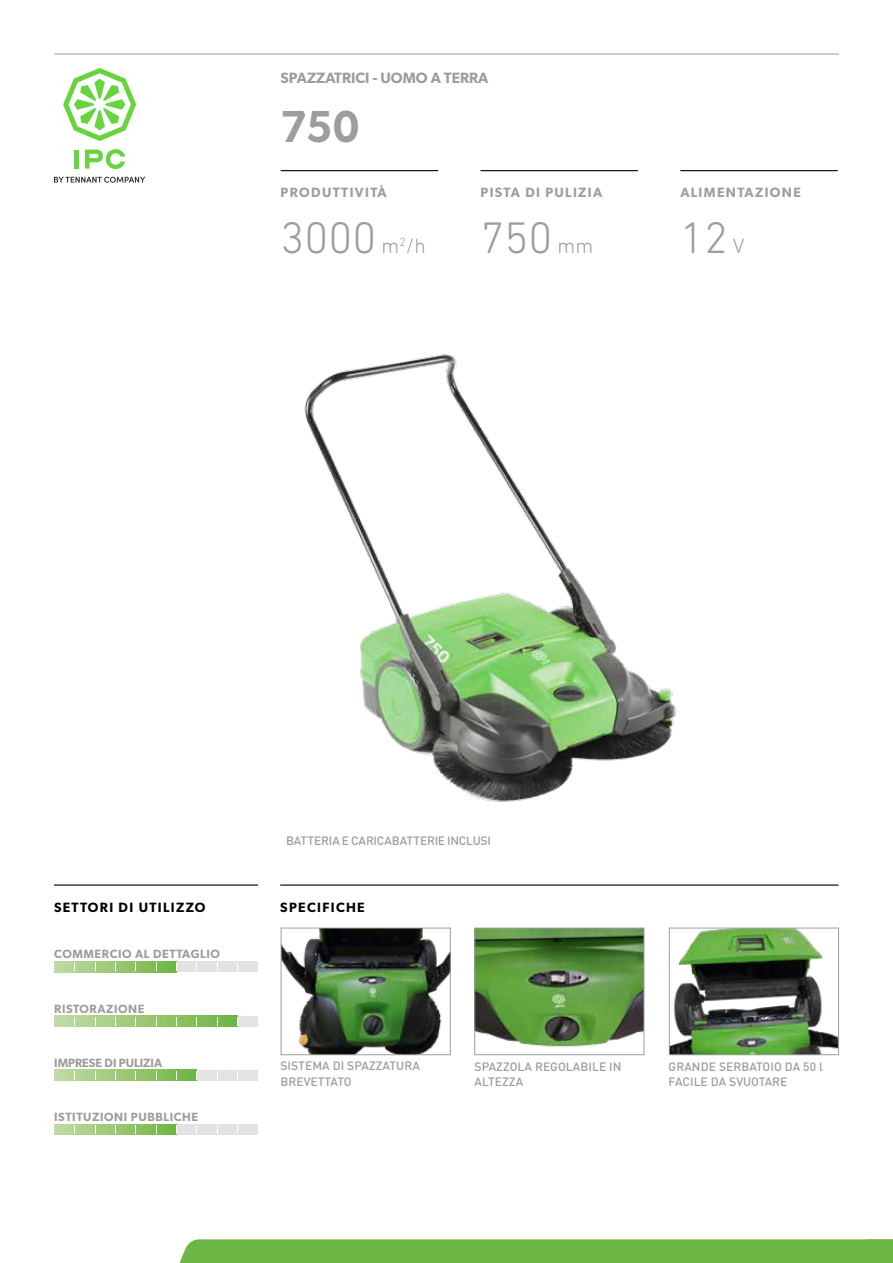
<style>
.page{position:relative;width:893px;height:1263px;background:#fff}
.page>*{position:absolute;margin:0;border:0;box-sizing:border-box;transform-origin:0 0}
.t1{font:300 45px "DIN Next Rounded LT Pro";color:#9d9d9c}
.t2{font:600 45px "Gibson";color:#9d9d9c;scale:.93 1}
.t3{font:600 15px "Gibson";color:#9d9d9c}
.t4{font:600 13.5px "Gibson";letter-spacing:.1em;color:#9d9d9c}
.t5{font:600 13.5px "Gibson";letter-spacing:.1em;color:#000}
.t6{font:500 12px/15.5px "DIN Round Pro";letter-spacing:.005em;color:#9d9d9c}
.t7{font:600 12px "Gibson";letter-spacing:.05em;color:#9d9d9c}
.t8{font:500 12px "DIN Round Pro";letter-spacing:-.02em;color:#9d9d9c}
.t9{font:600 12px "Gibson";color:#9d9d9c}
.s1{font-size:21px}
</style>
<div class="page">
<hr style="left:54px;top:54px;width:785px;height:1px;background:#9d9d9c">
<div style="left:179px;top:1239px;width:714px;height:24px;background:#6bb644"></div>
<hr style="left:75px;top:150px;width:4px;height:19px;background:#66d43d">
<svg style="left:85px;top:149px;width:40px;height:20px"></svg>
<svg style="left:63px;top:68px;width:73px;height:73px"></svg>
<svg style="left:54px;top:177px;width:91px;height:6px"></svg>
<hr style="left:281px;top:170px;width:157px;height:1px;background:#000">
<hr style="left:480px;top:170px;width:158px;height:1px;background:#000">
<hr style="left:680px;top:170px;width:158px;height:1px;background:#000">
<img style="left:283px;top:929px;width:166px;height:124px">
<div style="left:281px;top:927px;width:170px;height:128px;border:1px solid #9d9d9c"></div>
<hr style="left:54px;top:884px;width:204px;height:2px;background:#000">
<hr style="left:280px;top:884px;width:558px;height:2px;background:#000">
<div style="left:54px;top:961px;width:204px;height:11px;background:#e3e3e3"></div>
<svg style="left:54px;top:961px;width:122px;height:11px"></svg>
<div style="left:54px;top:1070px;width:204px;height:10px;background:#e3e3e3"></div>
<svg style="left:54px;top:1070px;width:142px;height:10px"></svg>
<div style="left:54px;top:1016px;width:204px;height:10px;background:#e3e3e3"></div>
<svg style="left:54px;top:1016px;width:183px;height:10px;background:#9cca79"></svg>
<div style="left:54px;top:1124px;width:204px;height:11px;background:#e3e3e3"></div>
<svg style="left:54px;top:1124px;width:122px;height:11px"></svg>
<img style="left:304px;top:354px;width:372px;height:448px">
<img style="left:671px;top:929px;width:166px;height:124px">
<div style="left:669px;top:927px;width:170px;height:128px;border:1px solid #9d9d9c"></div>
<img style="left:476px;top:929px;width:166px;height:118px">
<div style="left:474px;top:927px;width:170px;height:128px;border:1px solid #9d9d9c"></div>
<p class="t3" style="left:281px;top:69px;width:209px">SPAZZATRICI - UOMO A TERRA</p>
<h1 class="t2" style="left:281px;top:100px;width:86px">750</h1>
<p class="t4" style="left:281px;top:185px;width:108px">PRODUTTIVITÀ</p>
<p class="t4" style="left:480px;top:185px;width:123px">PISTA DI PULIZIA</p>
<p class="t4" style="left:680px;top:185px;width:122px">ALIMENTAZIONE</p>
<h1 class="t1" style="left:281px;top:212px;width:314px">3000 <span class="s1">m</span><sup>2</sup><span class="s1">/h</span> 750 <span class="s1">mm</span></h1>
<h1 class="t1" style="left:680px;top:212px;width:66px">12 <span class="s1">V</span></h1>
<p class="t8" style="left:286px;top:832px;width:207px">BATTERIA E CARICABATTERIE INCLUSI</p>
<p class="t5" style="left:54px;top:899px;width:153px">SETTORI DI UTILIZZO</p>
<p class="t5" style="left:280px;top:899px;width:86px">SPECIFICHE</p>
<p class="t7" style="left:54px;top:947px;width:167px">COMMERCIO AL DETTAGLIO</p>
<p class="t7" style="left:54px;top:1001px;width:92px">RISTORAZIONE</p>
<p class="t9" style="left:54px;top:1055px;width:110px">IMPRESE DI PULIZIA</p>
<p class="t7" style="left:54px;top:1109px;width:146px">ISTITUZIONI PUBBLICHE</p>
<p class="t6" style="left:280px;top:1058px;width:141px">SISTEMA DI SPAZZATURA<br>BREVETTATO</p>
<p class="t6" style="left:474px;top:1058px;width:148px">SPAZZOLA REGOLABILE IN<br>ALTEZZA</p>
<p class="t6" style="left:669px;top:1058px;width:156px">GRANDE SERBATOIO DA 50 l<br>FACILE DA SVUOTARE</p>
</div>
